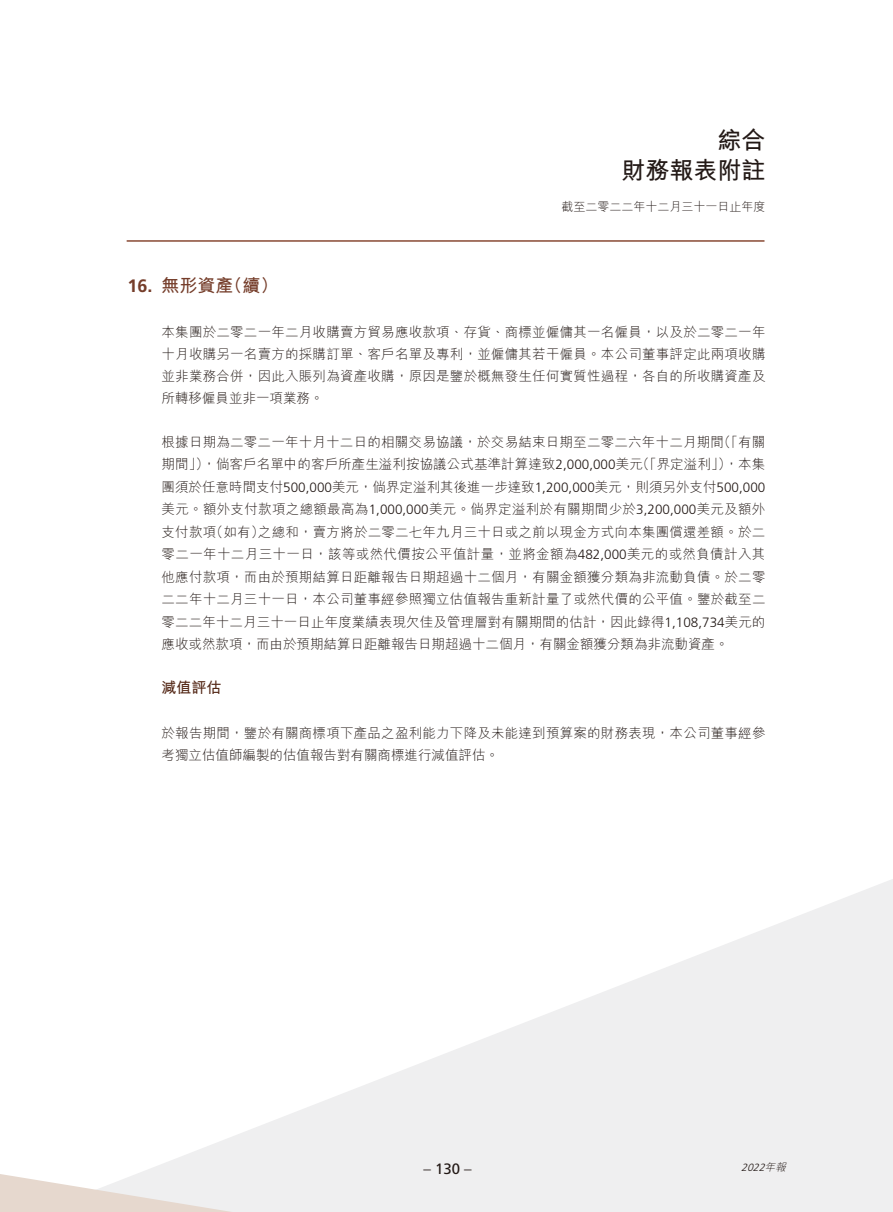
<style>
.page{position:relative;width:893px;height:1212px;background:#fff}
.page>*{position:absolute;margin:0;border:0;box-sizing:border-box;transform-origin:0 0}
.t1{font:700 24px/30px "M Hei HK";color:#231916;text-align:right}
.t2{font:700 18px "M Hei HK";color:#753d2a}
.t3{font:700 18px "Frutiger LT Std";color:#753d2a}
.t4{font:15px "Frutiger LT Std";color:#231916}
.t5{font:700 15px "M Hei HK";color:#532716}
.t6{font:300 13.5px/22.5px "M Hei HK";letter-spacing:.015em;color:#231916}
.t7{font:300 12px "M Hei HK";color:#231916}
.t8{font:italic 300 10.5px "Frutiger LT Std";color:#231916}
.t9{font:italic 300 10.5px "M Hei HK";color:#231916}
.s1{font-family:"Frutiger LT Std"}
.s2{font-weight:300}
</style>
<div class="page">
<svg style="left:138px;top:879px;width:755px;height:333px;fill:#efeff0"></svg>
<svg style="left:0;top:1174px;width:310px;height:38px"></svg>
<hr style="left:127px;top:240px;width:637px;height:2px;background:#884933">
<h1 class="t1" style="left:621px;top:123px;width:145px">綜合<br>財務報表附註</h1>
<p class="t7" style="left:561px;top:200px;width:205px">截至二零二二年十二月三十一日止年度</p>
<h2 class="t3" style="left:128px;top:276px;width:27px">16.</h2>
<h2 class="t2" style="left:162px;top:273px;width:73px">無形資產</h2>
<h2 class="t2" style="left:225px;top:273px;width:55px">（續(</h2>
<p class="t6" style="left:162px;top:321px;width:605px;line-height:21.8px;text-align:justify">本集團於二零二一年二月收購賣方貿易應收款項、存貨、商標並僱傭其一名僱員，以及於二零二一年十月收購另一名賣方的採購訂單、客戶名單及專利，並僱傭其若干僱員。本公司董事評定此兩項收購並非業務合併，因此入賬列為資產收購，原因是鑒於概無發生任何實質性過程，各自的所收購資產及所轉移僱員並非一項業務。</p>
<p class="t6" style="left:717px;top:430px;width:49px">（「有關</p>
<p class="t6" style="left:162px;top:430px;width:564px">根據日期為二零二一年十月十二日的相關交易協議，於交易結束日期至二零二六年十二月期間</p>
<p class="t6" style="left:162px;top:453px;width:49px">期間」）</p>
<p class="t6" style="left:162px;top:475px;width:605px">團須於任意時間支付<span class="s1">500,000</span>美元，倘界定溢利其後進一步達致<span class="s1">1,200,000</span>美元，則須另外支付<span class="s1">500,000</span></p>
<p class="t6" style="left:162px;top:498px;width:605px">美元。額外支付款項之總額最高為<span class="s1">1,000,000</span>美元。倘界定溢利於有關期間少於<span class="s1">3,200,000</span>美元及額外</p>
<p class="t6" style="left:258px;top:520px;width:509px">之總和，賣方將於二零二七年九月三十日或之前以現金方式向本集團償還差額。於二</p>
<p class="t6" style="left:202px;top:453px;width:442px">，倘客戶名單中的客戶所產生溢利按協議公式基準計算達致<span class="s1">2,000,000</span>美元</p>
<p class="t6" style="left:636px;top:453px;width:97px">（「界定溢利」）</p>
<p class="t6" style="left:725px;top:453px;width:42px">，本集</p>
<p class="t6" style="left:162px;top:520px;width:605px">支付款項<br>零二一年十二月三十一日，該等或然代價按公平值計量，並將金額為<span class="s1">482,000</span>美元的或然負債計入其他應付款項，而由於預期結算日距離報告日期超過十二個月，有關金額獲分類為非流動負債。於二零二二年十二月三十一日，本公司董事經參照獨立估值報告重新計量了或然代價的公平值。鑒於截至二零二二年十二月三十一日止年度業績表現欠佳及管理層對有關期間的估計，因此錄得<span class="s1">1,108,734</span>美元的應收或然款項，而由於預期結算日距離報告日期超過十二個月，有關金額獲分類為非流動資產。</p>
<p class="t5" style="left:162px;top:676px;width:61px">減值評估</p>
<p class="t6" style="left:162px;top:721px;width:605px">於報告期間，鑒於有關商標項下產品之盈利能力下降及未能達到預算案的財務表現，本公司董事經參考獨立估值師編製的估值報告對有關商標進行減值評估。</p>
<p class="t6" style="left:210px;top:520px;width:56px">（如有）</p>
<p class="t4" style="left:423px;top:1160px;width:50px"><span class="s2">–</span> 130 <span class="s2">–</span></p>
<p class="t9" style="left:765px;top:1162px;width:25px">年報</p>
<p class="t8" style="left:741px;top:1162px;width:28px">2022</p>
</div>
